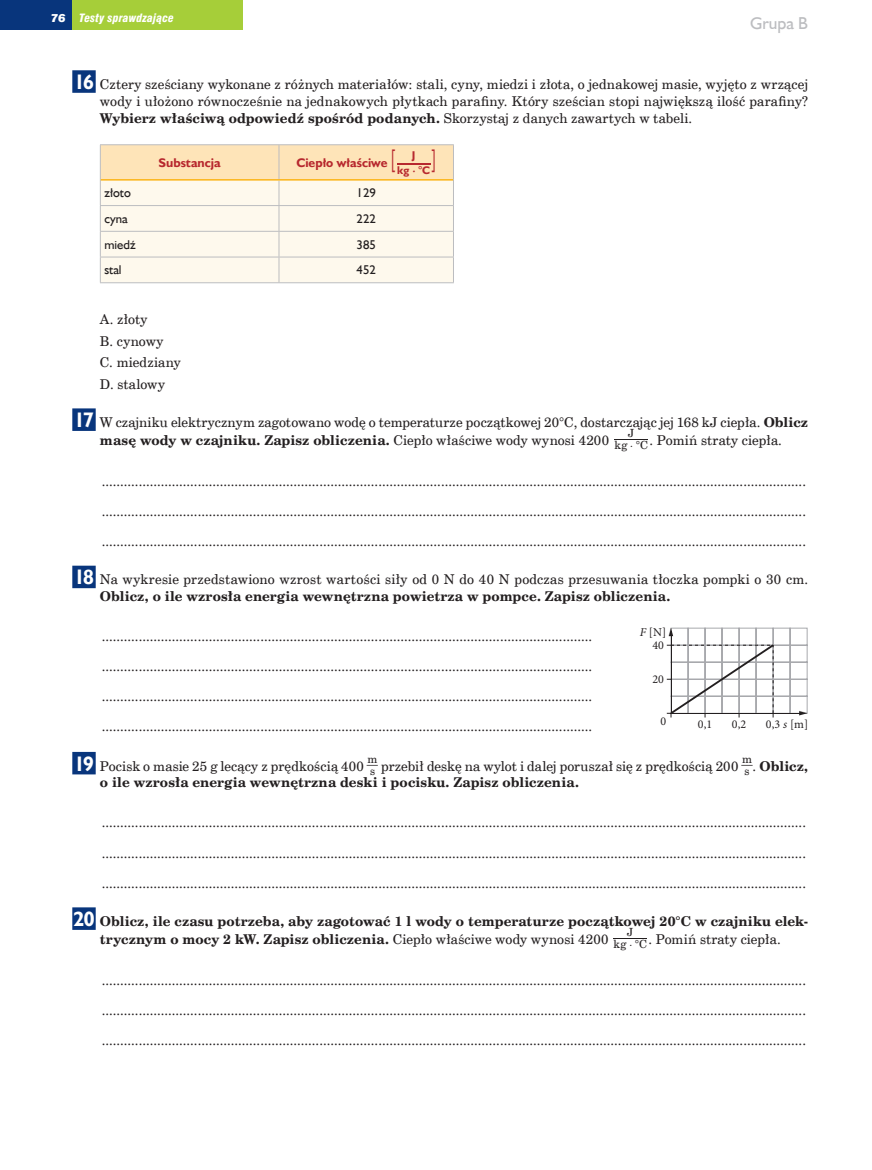
<style>
.page{position:relative;width:872px;height:1170px;background:#fff}
.page>*{position:absolute;margin:0;border:0;box-sizing:border-box;transform-origin:0 0}
.tabela_glowa{font:25.5px "Humanst 521 EU Normal";color:#b7282e;scale:.5 1}
.t1{font:17.25px "Humanst 521 EU Normal";color:#bcbdc0}
.kropki{font:13.5px "Cent Schbook EU";color:#231f20}
.polecenie_NR{font:13.5px/17.2px "Cent Schbook EU";letter-spacing:.01em;color:#231f20}
.polecenie_NR-2{font:700 13.5px/18px "Cent Schbook EU";letter-spacing:.01em;color:#231f20}
.odpowiedz{font:13.5px "Cent Schbook EU";letter-spacing:.015em;color:#231f20}
.tabela_tresc{font:12.75px "Humanst 521 EU Normal";color:#231f20}
.tabela_glowa-2{font:12.75px "Humanst 521 EU Bold";color:#b7282e}
.t2{font:12px "Minion Pro";color:#231f20}
.t3{font:11.25px "Swis 721 Blk Cn EU Italic";letter-spacing:.015em;color:#fff}
.t4{font:11.25px/12px "Cent Schbook EU";color:#231f20;scale:6 1}
.t5{font:11.25px/13.5px "Humanst 521 EU Bold";color:#b7282e;scale:6 1}
.t6{font:11.25px/12px "Cent Schbook EU";color:#231f20;scale:2 1}
.t7{font:11.25px "Swis 721 Blk EU Italic";color:#fff}
.s1{font-family:"Humanst 521 EU Bold";font-size:21px;color:#fff}
.s2{font-weight:700}
.s3{font-family:"Humanst 521 EU Normal";font-size:25.5px}
.s4{font-family:"Minion Pro";font-weight:700;font-style:italic}
.s5{font-family:"Minion Pro";font-style:italic}
.s6{font-weight:400}
.s7{font-family:"Humanst 521 EU Bold";font-weight:400;font-size:21px;color:#fff}
.s8{font-style:italic}
</style>
<div class="page">
<div style="left:0;top:0;width:72px;height:30px;background:#08357c"></div>
<div style="left:72px;top:0;width:170px;height:30px;background:#a6ce39"></div>
<div style="left:72px;top:70px;width:24px;height:23px;background:#08357c"></div>
<div style="left:72px;top:408px;width:24px;height:23px;background:#08357c"></div>
<div style="left:72px;top:565px;width:24px;height:23px;background:#08357c"></div>
<div style="left:72px;top:751px;width:24px;height:23px;background:#08357c"></div>
<div style="left:72px;top:907px;width:24px;height:22px;background:#08357c"></div>
<svg style="left:100px;top:145px;width:354px;height:137px;background:#fcf2dd"></svg>
<hr style="left:100px;top:282px;width:179px;height:1px;background:#bcbdc0">
<hr style="left:279px;top:282px;width:175px;height:1px;background:#bcbdc0">
<hr style="left:100px;top:144px;width:179px;height:1px;background:#bcbdc0">
<hr style="left:100px;top:145px;width:1px;height:35px;background:#bcbdc0">
<hr style="left:279px;top:144px;width:175px;height:1px;background:#bcbdc0">
<hr style="left:453px;top:145px;width:1px;height:35px;background:#bcbdc0">
<hr style="left:101px;top:179px;width:178px;height:1px;background:#fbb416">
<hr style="left:279px;top:179px;width:174px;height:1px;background:#fbb416">
<svg style="left:667px;top:627px;width:140px;height:90px"></svg>
<p class="t7" style="left:51px;top:11px;width:16px">76</p>
<p class="t3" style="left:79px;top:11px;width:96px">Testy sprawdzające</p>
<p class="t1" style="left:750px;top:13px;width:60px">Grupa B</p>
<p class="polecenie_NR" style="left:100px;top:76px;width:709px;text-align:justify;text-indent:-26px"><span class="s1">16</span> Cztery sześciany wykonane z różnych materiałów: stali, cyny, miedzi i złota, o jednakowej masie, wyjęto z wrzącej wody i ułożono równocześnie na jednakowych płytkach parafiny. Który sześcian stopi największą ilość parafiny?<br><span class="s2">Wybierz właściwą odpowiedź spośród podanych.</span> Skorzystaj z danych zawartych w tabeli.</p>
<p class="tabela_glowa-2" style="left:159px;top:154px;width:64px">Substancja</p>
<p class="tabela_glowa-2" style="left:296px;top:154px;width:100px">Ciepło właściwe <span class="s3">[</span></p>
<p class="t5" style="left:397px;top:150px;width:7px">_J kg <span class="s4">∙</span> °C</p>
<p class="tabela_glowa" style="left:432px;top:143px;width:9px">]</p>
<p class="tabela_tresc" style="left:104px;top:185px;width:28px">złoto</p>
<p class="tabela_tresc" style="left:356px;top:185px;width:21px">129</p>
<p class="tabela_tresc" style="left:104px;top:210px;width:25px">cyna</p>
<p class="tabela_tresc" style="left:356px;top:210px;width:21px">222</p>
<p class="tabela_tresc" style="left:104px;top:236px;width:33px">miedź</p>
<p class="tabela_tresc" style="left:356px;top:236px;width:21px">385</p>
<p class="tabela_tresc" style="left:104px;top:262px;width:19px">stal</p>
<p class="tabela_tresc" style="left:356px;top:262px;width:21px">452</p>
<p class="odpowiedz" style="left:100px;top:311px;width:49px">A. złoty</p>
<p class="odpowiedz" style="left:100px;top:332px;width:65px">B. cynowy</p>
<p class="odpowiedz" style="left:100px;top:354px;width:82px">C. miedziany</p>
<p class="odpowiedz" style="left:100px;top:375px;width:67px">D. stalowy</p>
<p class="polecenie_NR" style="left:100px;top:413px;width:709px;line-height:18px;text-indent:-26px"><span class="s1">17</span> W czajniku elektrycznym zagotowano wodę o temperaturze początkowej 20°C, dostarczając jej 168 kJ ciepła. <span class="s2">Oblicz masę wody w czajniku. Zapisz obliczenia.</span> Ciepło właściwe wody wynosi 4200</p>
<p class="t4" style="left:614px;top:427px;width:7px">_J kg <span class="s5">∙</span> °C</p>
<p class="polecenie_NR" style="left:649px;top:432px;width:134px">. Pomiń straty ciepła.</p>
<p class="kropki" style="left:102px;top:472px;width:705px">...............................................................................................................................................................................................</p>
<p class="kropki" style="left:102px;top:502px;width:705px">...............................................................................................................................................................................................</p>
<p class="kropki" style="left:102px;top:532px;width:705px">...............................................................................................................................................................................................</p>
<p class="polecenie_NR" style="left:100px;top:572px;width:709px;line-height:16.2px;text-indent:-26px"><span class="s1">18</span> Na wykresie przedstawiono wzrost wartości siły od 0 N do 40 N podczas przesuwania tłoczka pompki o 30 cm.<br><span class="s2">Oblicz, o ile wzrosła energia wewnętrzna powietrza w pompce. Zapisz obliczenia.</span></p>
<p class="kropki" style="left:102px;top:628px;width:492px">.....................................................................................................................................</p>
<p class="kropki" style="left:102px;top:658px;width:492px">.....................................................................................................................................</p>
<p class="kropki" style="left:102px;top:688px;width:492px">.....................................................................................................................................</p>
<p class="kropki" style="left:102px;top:718px;width:492px">.....................................................................................................................................</p>
<p class="polecenie_NR" style="left:74px;top:757px;width:291px"><span class="s1">19</span> Pocisk o masie 25 g lecący z prędkością 400</p>
<p class="t6" style="left:367px;top:753px;width:7px">_m s</p>
<p class="polecenie_NR" style="left:381px;top:757px;width:358px">przebił deskę na wylot i dalej poruszał się z prędkością 200</p>
<p class="t6" style="left:741px;top:753px;width:7px">_m s</p>
<p class="polecenie_NR-2" style="left:752px;top:757px;width:57px"><span class="s6">.</span> Oblicz,</p>
<p class="polecenie_NR-2" style="left:100px;top:773px;width:480px">o ile wzrosła energia wewnętrzna deski i pocisku. Zapisz obliczenia.</p>
<p class="kropki" style="left:102px;top:814px;width:705px">...............................................................................................................................................................................................</p>
<p class="kropki" style="left:102px;top:844px;width:705px">...............................................................................................................................................................................................</p>
<p class="kropki" style="left:102px;top:874px;width:705px">...............................................................................................................................................................................................</p>
<p class="polecenie_NR-2" style="left:100px;top:912px;width:709px;text-indent:-26px"><span class="s7">20</span> Oblicz, ile czasu potrzeba, aby zagotować 1 l wody o temperaturze początkowej 20°C w czajniku elek&shy;trycznym o mocy 2 kW. Zapisz obliczenia. <span class="s6">Ciepło właściwe wody wynosi 4200</span></p>
<p class="t2" style="left:640px;top:624px;width:28px"><span class="s8">F</span> [N]</p>
<p class="t2" style="left:652px;top:637px;width:13px">40</p>
<p class="t2" style="left:652px;top:671px;width:13px">20</p>
<p class="t2" style="left:660px;top:713px;width:7px">0</p>
<p class="t2" style="left:732px;top:716px;width:16px">0,2</p>
<p class="t2" style="left:766px;top:716px;width:44px">0,3 <span class="s8">s</span> [m]</p>
<p class="t2" style="left:698px;top:716px;width:16px">0,1</p>
<p class="t4" style="left:613px;top:926px;width:7px">_J kg <span class="s5">∙</span> °C</p>
<p class="polecenie_NR" style="left:648px;top:931px;width:134px">. Pomiń straty ciepła.</p>
<p class="kropki" style="left:102px;top:971px;width:705px">...............................................................................................................................................................................................</p>
<p class="kropki" style="left:102px;top:1001px;width:705px">...............................................................................................................................................................................................</p>
<p class="kropki" style="left:102px;top:1031px;width:705px">...............................................................................................................................................................................................</p>
</div>
